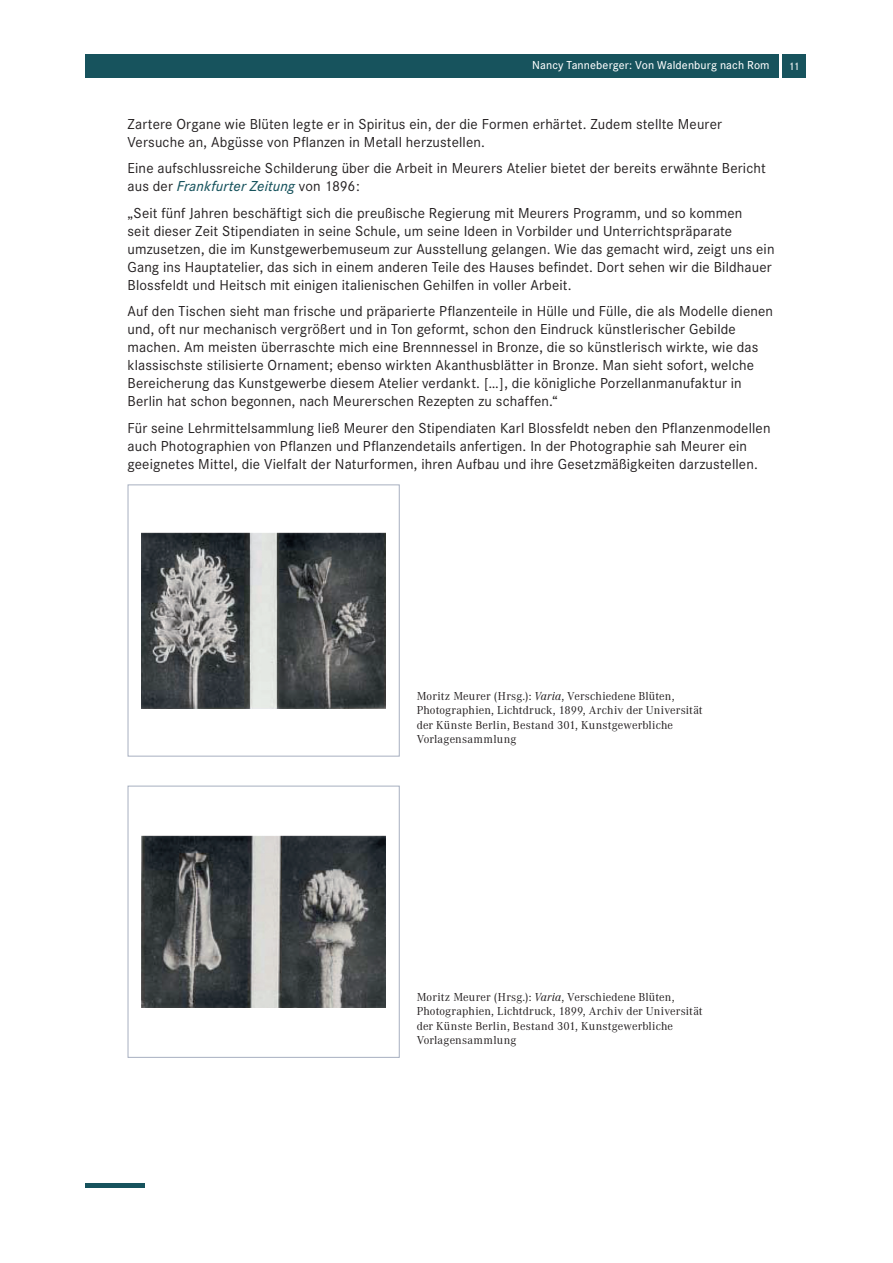
<style>
.page{position:relative;width:893px;height:1263px;background:#fff}
.page>*{position:absolute;margin:0;border:0;box-sizing:border-box;transform-origin:0 0}
.Fließtext{font:15px/18px "Corporate S";letter-spacing:.01em;color:#231f20}
.BU{font:12px/14.4px "Corporate A";letter-spacing:.01em;color:#231f20}
.t1{font:500 12px "Corporate S";letter-spacing:.01em;color:#fff}
.t2{font:500 11.25px "Corporate S";color:#fff}
.s1{font-weight:500;font-style:italic;color:#17535d}
.s2{font-style:italic}
</style>
<div class="page">
<div style="left:85px;top:54px;width:693px;height:23px;background:#17535d"></div>
<div style="left:782px;top:54px;width:24px;height:23px;background:#17535d"></div>
<div style="left:85px;top:1183px;width:60px;height:5px;background:#17535d"></div>
<div style="left:128px;top:484px;width:272px;height:272px;border:1px solid #a7afc0"></div>
<div style="left:128px;top:786px;width:272px;height:272px;border:1px solid #a7afc0"></div>
<img style="left:141px;top:532px;width:245px;height:177px">
<img style="left:141px;top:835px;width:245px;height:173px">
<p class="t1" style="left:532px;top:59px;width:239px">Nancy Tanneberger: Von Waldenburg nach Rom</p>
<p class="t2" style="left:789px;top:60px;width:13px">11</p>
<p class="Fließtext" style="left:128px;top:115px;width:596px">Zartere Organe wie Blüten legte er in Spiritus ein, der die Formen erhärtet. Zudem stellte Meurer<br>Versuche an, Abgüsse von Pflanzen in Metall herzustellen.</p>
<p class="Fließtext" style="left:128px;top:159px;width:640px">Eine aufschlussreiche Schilderung über die Arbeit in Meurers Atelier bietet der bereits erwähnte Bericht aus der <span class="s1">Frankfurter Zeitung</span> von 1896:</p>
<p class="Fließtext" style="left:128px;top:204px;width:648px">„Seit fünf Jahren beschäftigt sich die preußische Regierung mit Meurers Programm, und so kommen<br>seit dieser Zeit Stipendiaten in seine Schule, um seine Ideen in Vorbilder und Unterrichtspräparate umzusetzen, die im Kunstgewerbemuseum zur Ausstellung gelangen. Wie das gemacht wird, zeigt uns ein Gang ins Hauptatelier, das sich in einem anderen Teile des Hauses befindet. Dort sehen wir die Bildhauer Blossfeldt und Heitsch mit einigen italienischen Gehilfen in voller Arbeit.</p>
<p class="Fließtext" style="left:128px;top:302px;width:647px">Auf den Tischen sieht man frische und präparierte Pflanzenteile in Hülle und Fülle, die als Modelle dienen und, oft nur mechanisch vergrößert und in Ton geformt, schon den Eindruck künstlerischer Gebilde machen. Am meisten überraschte mich eine Brennnessel in Bronze, die so künstlerisch wirkte, wie das klassischste stilisierte Ornament; ebenso wirkten Akanthusblätter in Bronze. Man sieht sofort, welche Bereicherung das Kunstgewerbe diesem Atelier verdankt. […], die königliche Porzellanmanufaktur in Berlin hat schon begonnen, nach Meurerschen Rezepten zu schaffen.“</p>
<p class="Fließtext" style="left:128px;top:419px;width:644px">Für seine Lehrmittelsammlung ließ Meurer den Stipendiaten Karl Blossfeldt neben den Pflanzenmodellen auch Photographien von Pflanzen und Pflanzendetails anfertigen. In der Photographie sah Meurer ein geeignetes Mittel, die Vielfalt der Naturformen, ihren Aufbau und ihre Gesetzmäßigkeiten darzustellen.</p>
<p class="BU" style="left:417px;top:689px;width:287px">Moritz Meurer (Hrsg.): <span class="s2">Varia</span>, Verschiedene Blüten, Photographien, Lichtdruck, 1899, Archiv der Universität der Künste Berlin, Bestand 301, Kunstgewerbliche Vorlagensammlung</p>
<p class="BU" style="left:417px;top:990px;width:287px">Moritz Meurer (Hrsg.): <span class="s2">Varia</span>, Verschiedene Blüten, Photographien, Lichtdruck, 1899, Archiv der Universität der Künste Berlin, Bestand 301, Kunstgewerbliche Vorlagensammlung</p>
</div>
